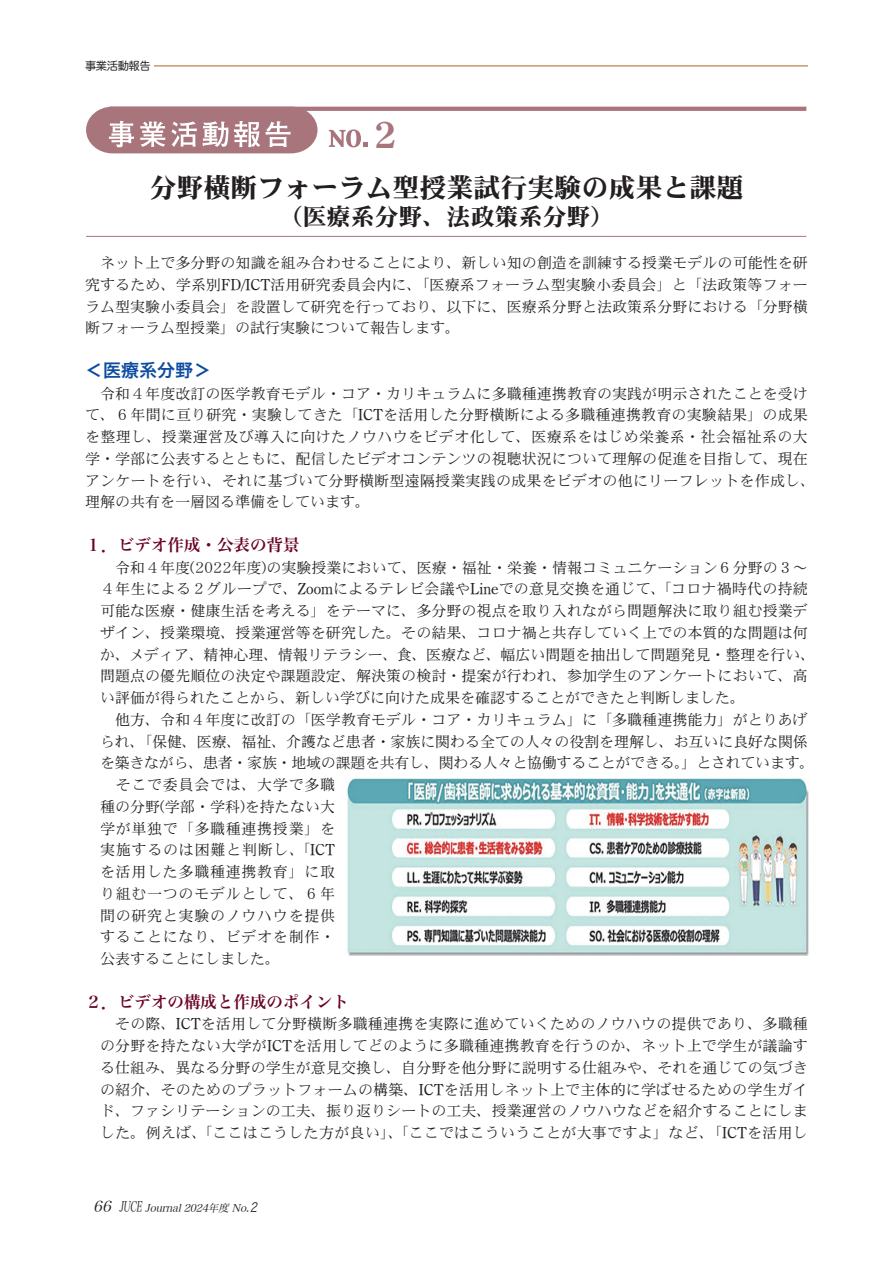
<style>
.page{position:relative;width:893px;height:1263px;background:#fff}
.page>*{position:absolute;margin:0;border:0;box-sizing:border-box;transform-origin:0 0}
.t1{font:36px "DFHS Mincho W9 MP RKSJ H";color:#a8757d}
.t2{font:27px "DFHS Mincho W9 MP RKSJ H";color:#231f20}
.t3{font:24px "DFHS Mincho W9 MP RKSJ H";color:#231f20}
.t4{font:18px "Hira Kaku Pro W6";color:#0d4da1}
.t5{font:16.5px "Hira Min Pro W6";color:#6a0323}
.t6{font:15px/21.8px "DFHS Mincho W3 MP RKSJ H";letter-spacing:.005em;color:#231f20;text-align:justify}
.t7{font:15px "DFHS Mincho W3 MP RKSJ H";letter-spacing:.05em;color:#231f20}
.t8{font:15px "DFHS Mincho W3 MP RKSJ H";letter-spacing:-.02em;color:#231f20}
.t9{font:11.25px "Hira Maru Pro W4";letter-spacing:-.035em;color:#231f20}
.t10{font:italic 10.5px "Hira Min Pro W3";color:#231f20}
.s1{font-family:"Century Oldstyle Roman"}
.s2{font-size:15px}
.s3{font-style:normal;font-size:14.4px}
.s4{font-family:"Hira Kaku Pro W3";font-size:12.6px}
</style>
<div class="page">
<hr style="left:85px;top:66px;width:723px;height:1px;background:#a96520">
<hr style="left:109px;top:107px;width:697px;height:4px;background:#a8757d">
<hr style="left:86px;top:236px;width:720px;height:1px;background:#a8757d">
<svg style="left:329px;top:129px;width:38px;height:18px"></svg>
<svg style="left:86px;top:107px;width:231px;height:46px"></svg>
<div style="left:85px;top:60px;width:68px;height:14px;background:#fff"></div>
<img style="left:347px;top:778px;width:462px;height:177px">
<p class="t9" style="left:85px;top:56px;width:67px">事業活動報告</p>
<h1 class="t1" style="left:374px;top:117px;width:24px">2</h1>
<h2 class="t2" style="left:149px;top:174px;width:596px">分野横断フォーラム型授業試行実験の成果と課題</h2>
<h3 class="t3" style="left:278px;top:204px;width:337px">（医療系分野、法政策系分野）</h3>
<p class="t6" style="left:85px;top:252px;width:724px;text-indent:15px">ネット上で多分野の知識を組み合わせることにより、新しい知の創造を訓練する授業モデルの可能性を研究するため、学系別<span class="s1">FD/ICT</span>活用研究委員会内に、「医療系フォーラム型実験小委員会」と「法政策等フォーラム型実験小委員会」を設置して研究を行っており、以下に、医療系分野と法政策系分野における「分野横断フォーラム型授業」の試行実験について報告します。</p>
<p class="t4" style="left:85px;top:354px;width:127px">＜医療系分野＞</p>
<p class="t6" style="left:85px;top:382px;width:732px;text-align:left;text-indent:15px">令和４年度改訂の医学教育モデル・コア・カリキュラムに多職種連携教育の実践が明示されたことを受けて、６年間に亘り研究・実験してきた「<span class="s1">ICT</span>を活用した分野横断による多職種連携教育の実験結果」の成果を整理し、授業運営及び導入に向けたノウハウをビデオ化して、医療系をはじめ栄養系・社会福祉系の大学・学部に公表するとともに、配信したビデオコンテンツの視聴状況について理解の促進を目指して、現在アンケートを行い、それに基づいて分野横断型遠隔授業実践の成果をビデオの他にリーフレットを作成し、理解の共有を一層図る準備をしています。</p>
<p class="t5" style="left:85px;top:530px;width:216px">１．ビデオ作成・公表の背景</p>
<p class="t6" style="left:100px;top:556px;width:717px;text-align:left;text-indent:15px">令和４年度(2022年度)の実験授業において、医療・福祉・栄養・情報コミュニケーション６分野の３〜４年生による２グループで、<span class="s1">Zoom</span>によるテレビ会議や<span class="s1">Line</span>での意見交換を通じて、｢コロナ禍時代の持続可能な医療・健康生活を考える」をテーマに、多分野の視点を取り入れながら問題解決に取り組む授業デザイン、授業環境、授業運営等を研究した。その結果、コロナ禍と共存していく上での本質的な問題は何か、メディア、精神心理、情報リテラシー、食、医療など、幅広い問題を抽出して問題発見・整理を行い、問題点の優先順位の決定や課題設定、解決策の検討・提案が行われ、参加学生のアンケートにおいて、高い評価が得られたことから、新しい学びに向けた成果を確認することができたと判断しました。</p>
<p class="t6" style="left:115px;top:708px;width:694px">他方、令和４年度に改訂の「医学教育モデル・コア・カリキュラム」に「多職種連携能力」がとりあげ</p>
<p class="t6" style="left:100px;top:730px;width:709px">られ、「保健、医療、福祉、介護など患者・家族に関わる全ての人々の役割を理解し、お互いに良好な関係</p>
<p class="t8" style="left:100px;top:755px;width:716px">を築きながら、患者・家族・地域の課題を共有し、関わる人々と協働することができる。」とされています。</p>
<p class="t7" style="left:116px;top:777px;width:221px">そこで委員会では、大学で多職</p>
<p class="t6" style="left:100px;top:795px;width:237px">種の分野(学部・学科)を持たない大</p>
<p class="t7" style="left:100px;top:821px;width:237px">学が単独で「多職種連携授業」を</p>
<p class="t7" style="left:100px;top:842px;width:237px">実施するのは困難と判断し、｢<span class="s1">ICT</span></p>
<p class="t7" style="left:100px;top:864px;width:237px">を活用した多職種連携教育」に取</p>
<p class="t7" style="left:100px;top:886px;width:237px">り組む一つのモデルとして、６年</p>
<p class="t7" style="left:100px;top:908px;width:237px">間の研究と実験のノウハウを提供</p>
<p class="t7" style="left:100px;top:929px;width:237px">することになり、ビデオを制作・</p>
<p class="t6" style="left:100px;top:948px;width:181px">公表することにしました。</p>
<p class="t5" style="left:85px;top:987px;width:265px">２．ビデオの構成と作成のポイント</p>
<p class="t6" style="left:100px;top:1013px;width:709px;text-indent:15px">その際、<span class="s1">ICT</span>を活用して分野横断多職種連携を実際に進めていくためのノウハウの提供であり、多職種の分野を持たない大学が<span class="s1">ICT</span>を活用してどのように多職種連携教育を行うのか、ネット上で学生が議論する仕組み、異なる分野の学生が意見交換し、自分野を他分野に説明する仕組みや、それを通じての気づきの紹介、そのためのプラットフォームの構築、<span class="s1">ICT</span>を活用しネット上で主体的に学ばせるための学生ガイド、ファシリテーションの工夫、振り返りシートの工夫、授業運営のノウハウなどを紹介することにしました。例えば、｢ここはこうした方が良い」、｢ここではこういうことが大事ですよ」など、「<span class="s1">ICT</span>を活用し</p>
<p class="t10" style="left:93px;top:1199px;width:169px"><span class="s2">66</span> <span class="s3">JUCE</span> Journal 2024年度 No.<span class="s4">2</span></p>
</div>
